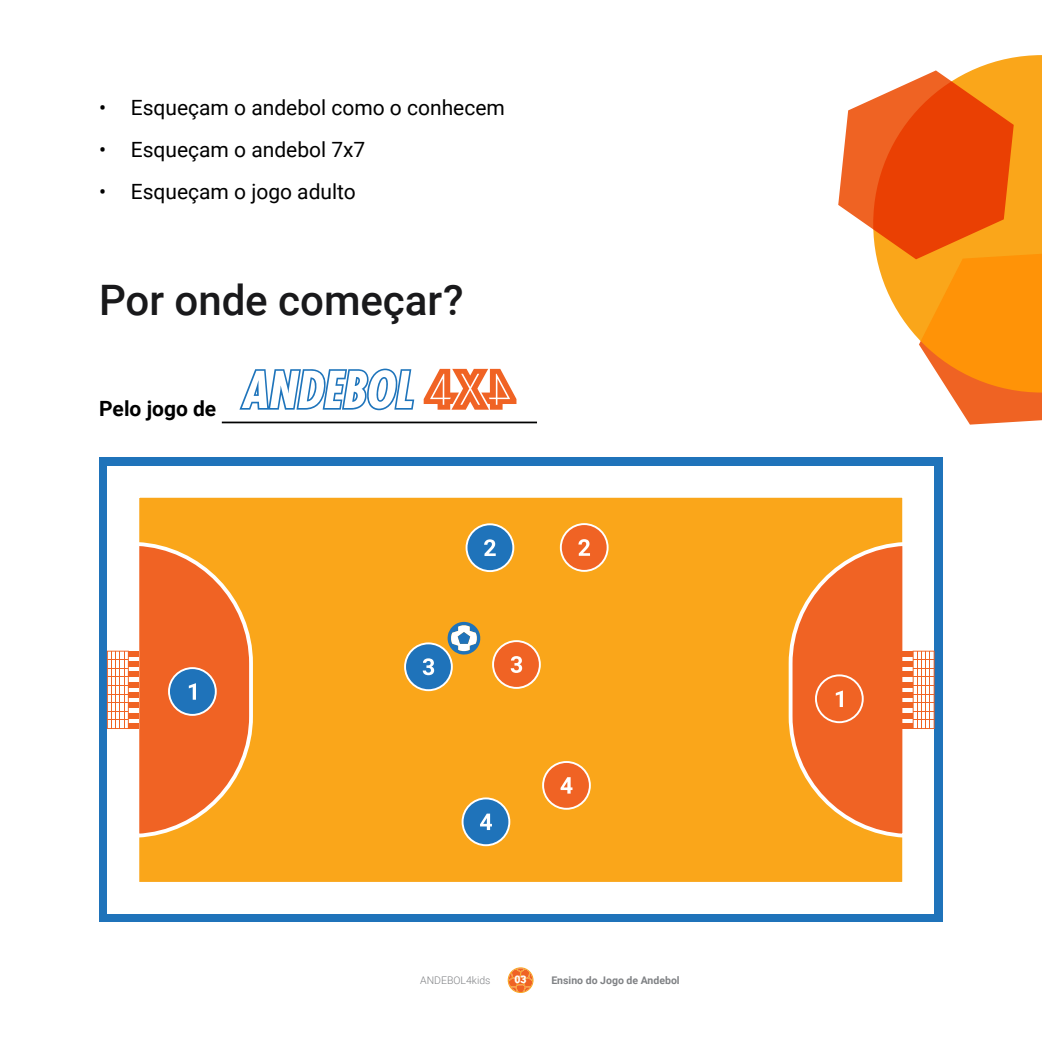
<style>
.page{position:relative;width:1042px;height:1042px;background:#fff}
.page>*{position:absolute;margin:0;border:0;box-sizing:border-box;transform-origin:0 0}
.t1{font:500 42px "Roboto";color:#19191b}
.t2{font:21px "Roboto";color:#000}
.t3{font:700 21px "Roboto";color:#000}
.t4{font:700 10.5px "Roboto";color:#808285}
.t5{font:300 10.5px "Roboto";color:#808285}
.t6{font:900 10.5px "Roboto";color:#fff}
</style>
<div class="page">
<svg style="left:508px;top:967px;width:25px;height:26px"></svg>
<svg style="left:972px;top:55px;width:70px;height:15px"></svg>
<svg style="left:838px;top:70px;width:204px;height:355px"></svg>
<div style="left:99px;top:458px;width:844px;height:464px;background:#1f73ba"></div>
<div style="left:107px;top:466px;width:827px;height:448px;background:#fff"></div>
<div style="left:135px;top:494px;width:771px;height:392px;background:#faa61a;border:4px solid #fff"></div>
<div style="left:466px;top:524px;width:47px;height:47px;background:#1f73ba;border-radius:50%"></div>
<div style="left:465px;top:523px;width:49px;height:49px;border:2px solid #fff;border-radius:50%"></div>
<div style="left:405px;top:643px;width:47px;height:47px;background:#1f73ba;border-radius:50%"></div>
<div style="left:404px;top:642px;width:49px;height:49px;border:2px solid #fff;border-radius:50%"></div>
<div style="left:462px;top:798px;width:47px;height:47px;background:#1f73ba;border-radius:50%"></div>
<div style="left:461px;top:797px;width:49px;height:49px;border:2px solid #fff;border-radius:50%"></div>
<div style="left:561px;top:524px;width:46px;height:47px;background:#f06324;border-radius:50%"></div>
<div style="left:560px;top:523px;width:48px;height:49px;border:2px solid #fff;border-radius:50%"></div>
<div style="left:493px;top:641px;width:47px;height:47px;background:#f06324;border-radius:50%"></div>
<div style="left:492px;top:640px;width:49px;height:49px;border:2px solid #fff;border-radius:50%"></div>
<div style="left:543px;top:762px;width:47px;height:47px;background:#f06324;border-radius:50%"></div>
<div style="left:542px;top:761px;width:49px;height:49px;border:2px solid #fff;border-radius:50%"></div>
<svg style="left:448px;top:622px;width:33px;height:33px"></svg>
<svg style="left:107px;top:540px;width:146px;height:300px"></svg>
<svg style="left:788px;top:540px;width:146px;height:300px"></svg>
<svg style="left:484px;top:539px;width:12px;height:17px"></svg>
<svg style="left:578px;top:539px;width:12px;height:17px"></svg>
<svg style="left:423px;top:658px;width:11px;height:17px"></svg>
<svg style="left:511px;top:656px;width:11px;height:17px"></svg>
<svg style="left:480px;top:813px;width:12px;height:17px"></svg>
<svg style="left:560px;top:777px;width:12px;height:16px"></svg>
<svg style="left:239px;top:369px;width:175px;height:41px"></svg>
<svg style="left:424px;top:369px;width:92px;height:41px"></svg>
<hr style="left:222px;top:421px;width:315px;height:2px;background:#000101">
<p class="t2" style="left:99px;top:93px;width:407px">• Esqueçam o andebol como o conhecem</p>
<p class="t2" style="left:99px;top:135px;width:268px">• Esqueçam o andebol 7x7</p>
<p class="t2" style="left:99px;top:177px;width:258px">• Esqueçam o jogo adulto</p>
<h1 class="t1" style="left:99px;top:271px;width:366px">Por onde começar?</h1>
<p class="t3" style="left:99px;top:393px;width:119px">Pelo jogo de</p>
<p class="t5" style="left:420px;top:973px;width:72px">ANDEBOL4kids</p>
<p class="t6" style="left:514px;top:972px;width:14px">03</p>
<p class="t4" style="left:551px;top:973px;width:130px">Ensino do Jogo de Andebol</p>
</div>
